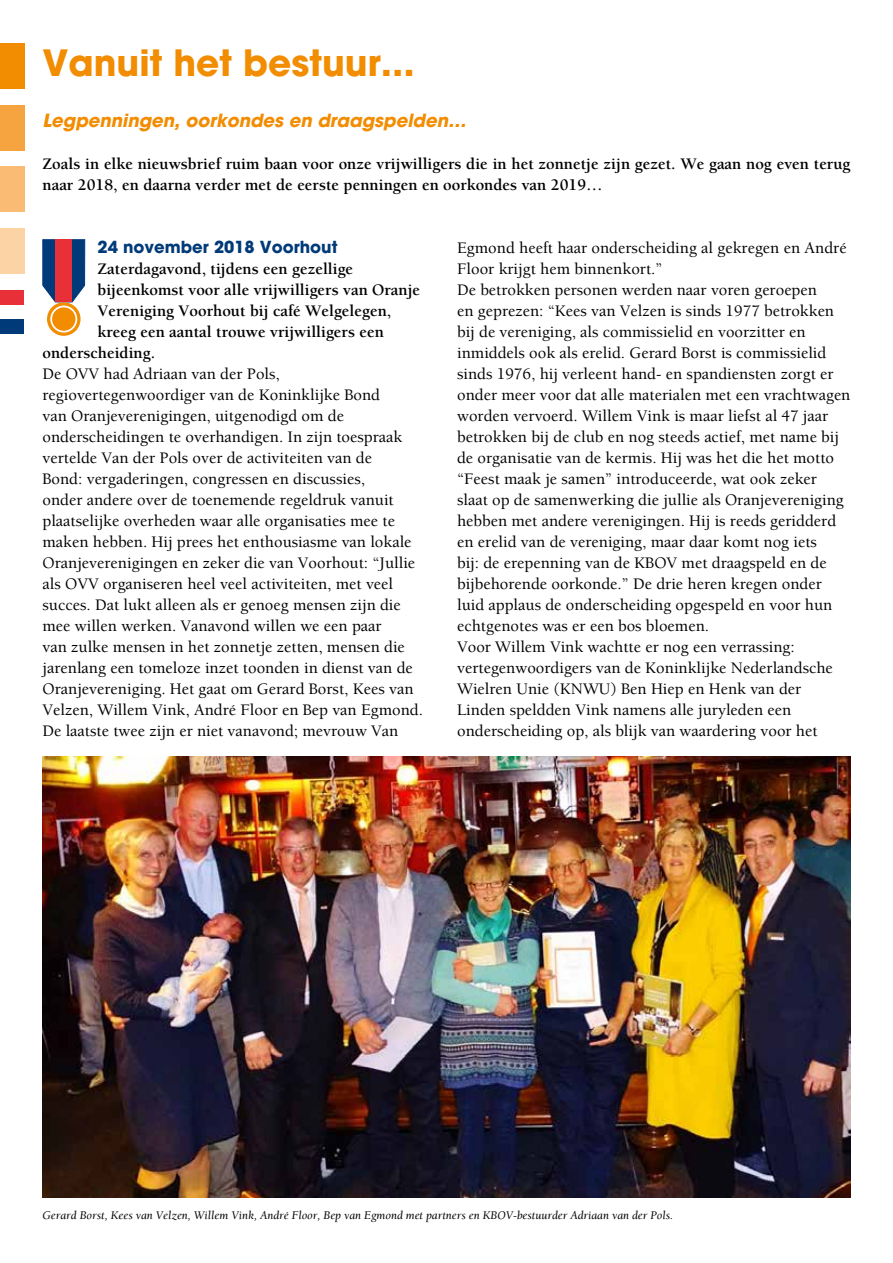
<style>
.page{position:relative;width:893px;height:1263px;background:#fff}
.page>*{position:absolute;margin:0;border:0;box-sizing:border-box;transform-origin:0 0}
.t1{font:700 36px "Avant Garde";color:#f28c00}
.t2{font:italic 700 18px "Avant Garde";color:#f28c00}
.t3{font:500 16.5px/21px "Berkeley";color:#000}
.t4{font:700 16.5px/21px "Berkeley";color:#000}
.t5{font:700 16.5px "Avant Garde";color:#003a78}
.t6{font:italic 12px "Berkeley";color:#000}
</style>
<div class="page">
<div style="left:0;top:43px;width:25px;height:46px;background:#f28c00"></div>
<div style="left:0;top:105px;width:25px;height:45px;background:#f6a440"></div>
<div style="left:0;top:167px;width:25px;height:45px;background:#fabc74"></div>
<div style="left:0;top:228px;width:25px;height:46px;background:#fcd3a4"></div>
<div style="left:0;top:290px;width:24px;height:15px;background:#e73037"></div>
<div style="left:0;top:319px;width:24px;height:15px;background:#003a78"></div>
<img style="left:43px;top:757px;width:807px;height:441px">
<svg style="left:42px;top:239px;width:43px;height:64px;background:#27588c"></svg>
<div style="left:55px;top:239px;width:17px;height:63px;background:#e73037"></div>
<svg style="left:47px;top:302px;width:34px;height:34px"></svg>
<div style="left:51px;top:306px;width:25px;height:26px;background:#f28c00;border-radius:50%"></div>
<div style="left:50px;top:306px;width:27px;height:26px;border:2px solid #fff;border-radius:50%"></div>
<h1 class="t1" style="left:43px;top:39px;width:374px">Vanuit het bestuur...</h1>
<p class="t2" style="left:43px;top:108px;width:425px">Legpenningen, oorkondes en draagspelden…</p>
<p class="t4" style="left:43px;top:153px;width:809px">Zoals in elke nieuwsbrief ruim baan voor onze vrijwilligers die in het zonnetje zijn gezet. We gaan nog even terug naar 2018, en daarna verder met de eerste penningen en oorkondes van 2019…</p>
<p class="t5" style="left:97px;top:236px;width:241px">24 november 2018 Voorhout</p>
<p class="t4" style="left:97px;top:258px;width:257px">Zaterdagavond, tijdens een gezellige</p>
<p class="t4" style="left:97px;top:279px;width:324px">bijeenkomst voor alle vrijwilligers van Oranje</p>
<p class="t4" style="left:97px;top:300px;width:295px">Vereniging Voorhout bij café Welgelegen,</p>
<p class="t4" style="left:97px;top:321px;width:288px">kreeg een aantal trouwe vrijwilligers een</p>
<p class="t4" style="left:43px;top:342px;width:114px">onderscheiding.</p>
<p class="t3" style="left:43px;top:363px;width:382px">De OVV had Adriaan van der Pols, regiovertegenwoordiger van de Koninklijke Bond<br>van Oranjeverenigingen, uitgenodigd om de onderscheidingen te overhandigen. In zijn toespraak vertelde Van der Pols over de activiteiten van de<br>Bond: vergaderingen, congressen en discussies,<br>onder andere over de toenemende regeldruk vanuit plaatselijke overheden waar alle organisaties mee te maken hebben. Hij prees het enthousiasme van lokale Oranjeverenigingen en zeker die van Voorhout: “Jullie als OVV organiseren heel veel activiteiten, met veel succes. Dat lukt alleen als er genoeg mensen zijn die mee willen werken. Vanavond willen we een paar<br>van zulke mensen in het zonnetje zetten, mensen die jarenlang een tomeloze inzet toonden in dienst van de Oranjevereniging. Het gaat om Gerard Borst, Kees van Velzen, Willem Vink, André Floor en Bep van Egmond.<br>De laatste twee zijn er niet vanavond; mevrouw Van</p>
<p class="t3" style="left:457px;top:237px;width:395px">Egmond heeft haar onderscheiding al gekregen en André Floor krijgt hem binnenkort.”<br>De betrokken personen werden naar voren geroepen<br>en geprezen: “Kees van Velzen is sinds 1977 betrokken bij de vereniging, als commissielid en voorzitter en inmiddels ook als erelid. Gerard Borst is commissielid sinds 1976, hij verleent hand- en spandiensten zorgt er onder meer voor dat alle materialen met een vrachtwagen worden vervoerd. Willem Vink is maar liefst al 47 jaar betrokken bij de club en nog steeds actief, met name bij de organisatie van de kermis. Hij was het die het motto “Feest maak je samen” introduceerde, wat ook zeker slaat op de samenwerking die jullie als Oranjevereniging hebben met andere verenigingen. Hij is reeds geridderd en erelid van de vereniging, maar daar komt nog iets<br>bij: de erepenning van de KBOV met draagspeld en de bijbehorende oorkonde.” De drie heren kregen onder luid applaus de onderscheiding opgespeld en voor hun echtgenotes was er een bos bloemen.<br>Voor Willem Vink wachtte er nog een verrassing: vertegenwoordigers van de Koninklijke Nederlandsche Wielren Unie (KNWU) Ben Hiep en Henk van der Linden speldden Vink namens alle juryleden een onderscheiding op, als blijk van waardering voor het</p>
<p class="t6" style="left:43px;top:1208px;width:632px">Gerard Borst, Kees van Velzen, Willem Vink, André Floor, Bep van Egmond met partners en KBOV-bestuurder Adriaan van der Pols.</p>
</div>
